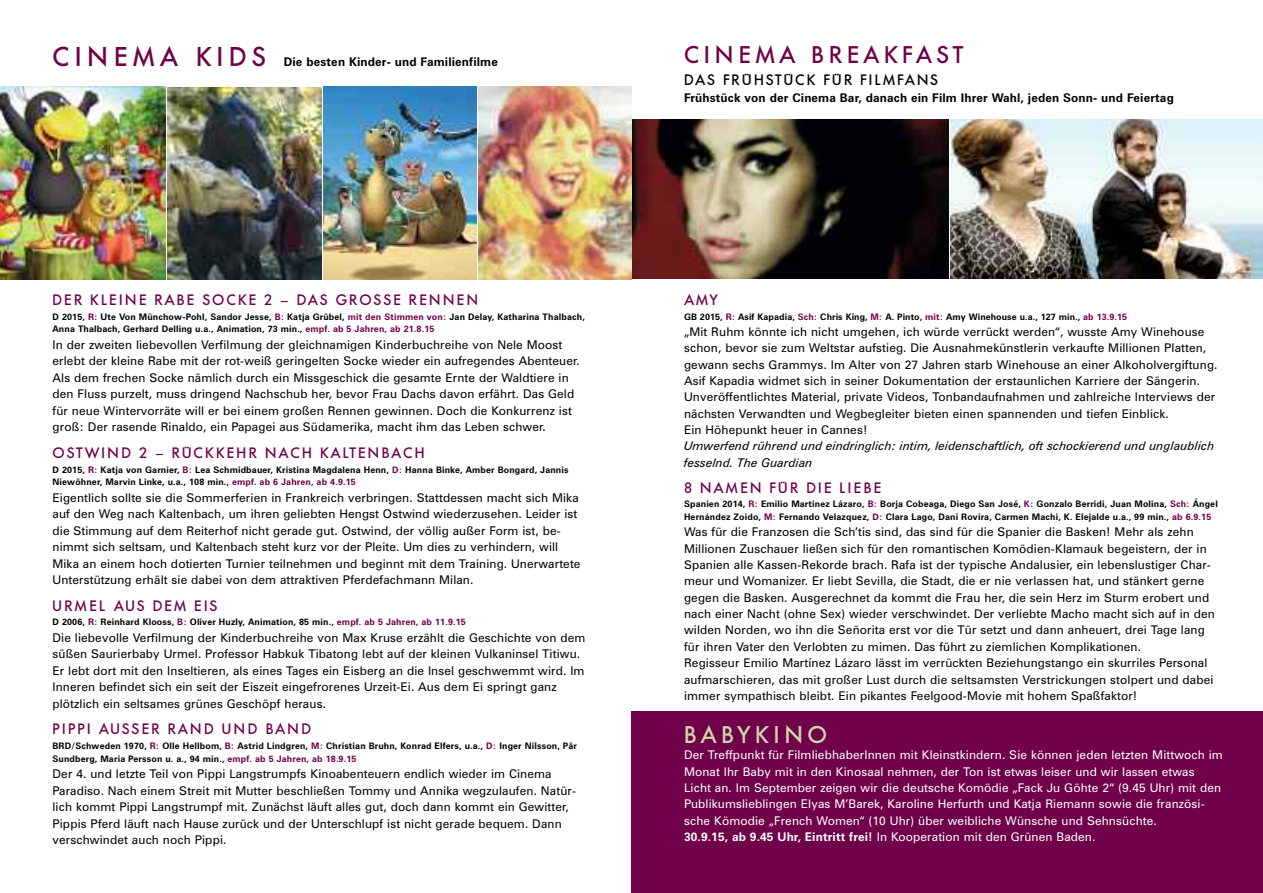
<style>
.page{position:relative;width:1263px;height:893px;background:#fff}
.page>*{position:absolute;margin:0;border:0;box-sizing:border-box;transform-origin:0 0}
.t1{font:500 27px "Futura BQ";letter-spacing:.21em;color:#6f0049}
.t2{font:500 24px "Futura BQ";letter-spacing:.17em;color:#6f0049}
.t3{font:500 24px "Futura BQ";letter-spacing:.17em;color:#ced6aa}
.t4{font:500 15px "Futura BQ";letter-spacing:.135em;color:#6f0049}
.t5{font:500 15px "Futura BQ";letter-spacing:.115em;color:#6f0049}
.t6{font:500 15px "Futura BQ";letter-spacing:.115em;color:#000}
.t7{font:12px/16.5px "Zurich BT";letter-spacing:.01em;color:#000}
.t8{font:12px/16.4px "Zurich BT";letter-spacing:.01em;color:#fff}
.t9{font:italic 12px/16.4px "Zurich BT";color:#000}
.t10{font:700 12px "Zurich BT";letter-spacing:.01em;color:#000}
.t11{font:700 9px/12.8px "Zurich BT";letter-spacing:.015em;color:#000}
.s1{color:#6f0049}
.s2{font-weight:700}
</style>
<div class="page">
<div style="left:631px;top:711px;width:632px;height:182px;background:#6f0049"></div>
<img style="left:631px;top:119px;width:317px;height:160px">
<img style="left:950px;top:119px;width:313px;height:160px">
<img style="left:0;top:87px;width:166px;height:192px">
<img style="left:168px;top:87px;width:153px;height:192px">
<img style="left:323px;top:87px;width:153px;height:192px">
<img style="left:478px;top:87px;width:153px;height:192px">
<h1 class="t1" style="left:53px;top:41px;width:215px">CINEMA KIDS</h1>
<p class="t10" style="left:284px;top:57px;width:216px">Die besten Kinder- und Familienfilme</p>
<p class="t4" style="left:53px;top:291px;width:427px">DER KLEINE RABE SOCKE 2 – DAS GROSSE RENNEN</p>
<p class="t11" style="left:53px;top:311px;width:534px">D 2015, <span class="s1">R:</span> Ute Von Münchow-Pohl, Sandor Jesse, <span class="s1">B:</span> Katja Grübel, <span class="s1">mit den Stimmen von:</span> Jan Delay, Katharina Thalbach,<br>Anna Thalbach, Gerhard Delling u.a., Animation, 73 min., <span class="s1">empf. ab 5 Jahren, ab 21.8.15</span></p>
<p class="t7" style="left:53px;top:337px;width:529px">In der zweiten liebevollen Verfilmung der gleichnamigen Kinderbuchreihe von Nele Moost erlebt der kleine Rabe mit der rot-weiß geringelten Socke wieder ein aufregendes Abenteuer.<br>Als dem frechen Socke nämlich durch ein Missgeschick die gesamte Ernte der Waldtiere in den Fluss purzelt, muss dringend Nachschub her, bevor Frau Dachs davon erfährt. Das Geld für neue Wintervorräte will er bei einem großen Rennen gewinnen. Doch die Konkurrenz ist groß: Der rasende Rinaldo, ein Papagei aus Südamerika, macht ihm das Leben schwer.</p>
<p class="t5" style="left:53px;top:444px;width:374px">OSTWIND 2 – RÜCKKEHR NACH KALTENBACH</p>
<p class="t11" style="left:53px;top:464px;width:517px">D 2015, <span class="s1">R:</span> Katja von Garnier, <span class="s1">B:</span> Lea Schmidbauer, Kristina Magdalena Henn, <span class="s1">D:</span> Hanna Binke, Amber Bongard, Jannis<br>Niewöhner, Marvin Linke, u.a., 108 min., <span class="s1">empf. ab 6 Jahren, ab 4.9.15</span></p>
<p class="t7" style="left:52px;top:490px;width:530px">Eigentlich sollte sie die Sommerferien in Frankreich verbringen. Stattdessen macht sich Mika auf den Weg nach Kaltenbach, um ihren geliebten Hengst Ostwind wiederzusehen. Leider ist die Stimmung auf dem Reiterhof nicht gerade gut. Ostwind, der völlig außer Form ist, be&shy;nimmt sich seltsam, und Kaltenbach steht kurz vor der Pleite. Um dies zu verhindern, will Mika an einem hoch dotierten Turnier teilnehmen und beginnt mit dem Training. Unerwartete Unterstützung erhält sie dabei von dem attraktiven Pferdefachmann Milan.</p>
<p class="t4" style="left:53px;top:597px;width:167px">URMEL AUS DEM EIS</p>
<p class="t11" style="left:53px;top:617px;width:415px">D 2006, <span class="s1">R:</span> Reinhard Klooss, <span class="s1">B:</span> Oliver Huzly, Animation, 85 min., <span class="s1">empf. ab 5 Jahren, ab 11.9.15</span></p>
<p class="t7" style="left:52px;top:630px;width:534px">Die liebevolle Verfilmung der Kinderbuchreihe von Max Kruse erzählt die Geschichte von dem süßen Saurierbaby Urmel. Professor Habkuk Tibatong lebt auf der kleinen Vulkaninsel Titiwu.<br>Er lebt dort mit den Inseltieren, als eines Tages ein Eisberg an die Insel geschwemmt wird. Im Inneren befindet sich ein seit der Eiszeit eingefrorenes Urzeit-Ei. Aus dem Ei springt ganz plötzlich ein seltsames grünes Geschöpf heraus.</p>
<p class="t4" style="left:53px;top:721px;width:260px">PIPPI AUSSER RAND UND BAND</p>
<p class="t11" style="left:53px;top:740px;width:526px">BRD/Schweden 1970, <span class="s1">R:</span> Olle Hellbom, <span class="s1">B:</span> Astrid Lindgren, <span class="s1">M:</span> Christian Bruhn, Konrad Elfers, u.a., <span class="s1">D:</span> Inger Nilsson, Pär<br>Sundberg, Maria Persson u. a., 94 min., <span class="s1">empf. ab 5 Jahren, ab 18.9.15</span></p>
<p class="t7" style="left:52px;top:767px;width:525px">Der 4. und letzte Teil von Pippi Langstrumpfs Kinoabenteuern endlich wieder im Cinema Paradiso. Nach einem Streit mit Mutter beschließen Tommy und Annika wegzulaufen. Natür&shy;lich kommt Pippi Langstrumpf mit. Zunächst läuft alles gut, doch dann kommt ein Gewitter, Pippis Pferd läuft nach Hause zurück und der Unterschlupf ist nicht gerade bequem. Dann verschwindet auch noch Pippi.</p>
<h2 class="t2" style="left:684px;top:41px;width:281px">CINEMA BREAKFAST</h2>
<p class="t6" style="left:684px;top:72px;width:256px">DAS FRÜHSTÜCK FÜR FILMFANS</p>
<p class="t10" style="left:684px;top:93px;width:491px">Frühstück von der Cinema Bar, danach ein Film Ihrer Wahl, jeden Sonn- und Feiertag</p>
<p class="t4" style="left:684px;top:291px;width:36px">AMY</p>
<p class="t11" style="left:684px;top:311px;width:445px">GB 2015, <span class="s1">R:</span> Asif Kapadia, <span class="s1">Sch:</span> Chris King, <span class="s1">M:</span> A. Pinto, <span class="s1">mit:</span> Amy Winehouse u.a., 127 min., <span class="s1">ab 13.9.15</span></p>
<p class="t7" style="left:684px;top:325px;width:535px">„Mit Ruhm könnte ich nicht umgehen, ich würde verrückt werden“, wusste Amy Winehouse schon, bevor sie zum Weltstar aufstieg. Die Ausnahmekünstlerin verkaufte Millionen Platten, gewann sechs Grammys. Im Alter von 27 Jahren starb Winehouse an einer Alkoholvergiftung.<br>Asif Kapadia widmet sich in seiner Dokumentation der erstaunlichen Karriere der Sängerin.<br>Unveröffentlichtes Material, private Videos, Tonbandaufnahmen und zahlreiche Interviews der nächsten Verwandten und Wegbegleiter bieten einen spannenden und tiefen Einblick.<br>Ein Höhepunkt heuer in Cannes!</p>
<p class="t9" style="left:684px;top:439px;width:532px">Umwerfend rührend und eindringlich: intim, leidenschaftlich, oft schockierend und unglaublich fesselnd. The Guardian</p>
<p class="t4" style="left:684px;top:479px;width:199px">8 NAMEN FÜR DIE LIEBE</p>
<p class="t11" style="left:684px;top:499px;width:535px">Spanien 2014, <span class="s1">R:</span> Emilio Martinez Lázaro, <span class="s1">B:</span> Borja Cobeaga, Diego San José, <span class="s1">K:</span> Gonzalo Berridi, Juan Molina, <span class="s1">Sch:</span> Ángel<br>Hernández Zoido, <span class="s1">M:</span> Fernando Velazquez, <span class="s1">D:</span> Clara Lago, Dani Rovira, Carmen Machi, K. Elejalde u.a., 99 min., <span class="s1">ab 6.9.15</span></p>
<p class="t7" style="left:684px;top:525px;width:532px">Was für die Franzosen die Sch’tis sind, das sind für die Spanier die Basken! Mehr als zehn Millionen Zuschauer ließen sich für den romantischen Komödien-Klamauk begeistern, der in Spanien alle Kassen-Rekorde brach. Rafa ist der typische Andalusier, ein lebenslustiger Char&shy;meur und Womanizer. Er liebt Sevilla, die Stadt, die er nie verlassen hat, und stänkert gerne gegen die Basken. Ausgerechnet da kommt die Frau her, die sein Herz im Sturm erobert und nach einer Nacht (ohne Sex) wieder verschwindet. Der verliebte Macho macht sich auf in den wilden Norden, wo ihn die Señorita erst vor die Tür setzt und dann anheuert, drei Tage lang für ihren Vater den Verlobten zu mimen. Das führt zu ziemlichen Komplikationen.<br>Regisseur Emilio Martínez Lázaro lässt im verrückten Beziehungstango ein skurriles Personal aufmarschieren, das mit großer Lust durch die seltsamsten Verstrickungen stolpert und dabei immer sympathisch bleibt. Ein pikantes Feelgood-Movie mit hohem Spaßfaktor!</p>
<h2 class="t3" style="left:684px;top:721px;width:145px">BABYKINO</h2>
<p class="t8" style="left:684px;top:748px;width:540px">Der Treffpunkt für FilmliebhaberInnen mit Kleinstkindern. Sie können jeden letzten Mittwoch im Monat Ihr Baby mit in den Kinosaal nehmen, der Ton ist etwas leiser und wir lassen etwas Licht an. Im September zeigen wir die deutsche Komödie „Fack Ju Göhte 2“ (9.45 Uhr) mit den Publikumslieblingen Elyas M’Barek, Karoline Herfurth und Katja Riemann sowie die französi&shy;sche Kömodie „French Women“ (10 Uhr) über weibliche Wünsche und Sehnsüchte.<br><span class="s2">30.9.15, ab 9.45 Uhr, Eintritt frei!</span> In Kooperation mit den Grünen Baden.</p>
</div>
